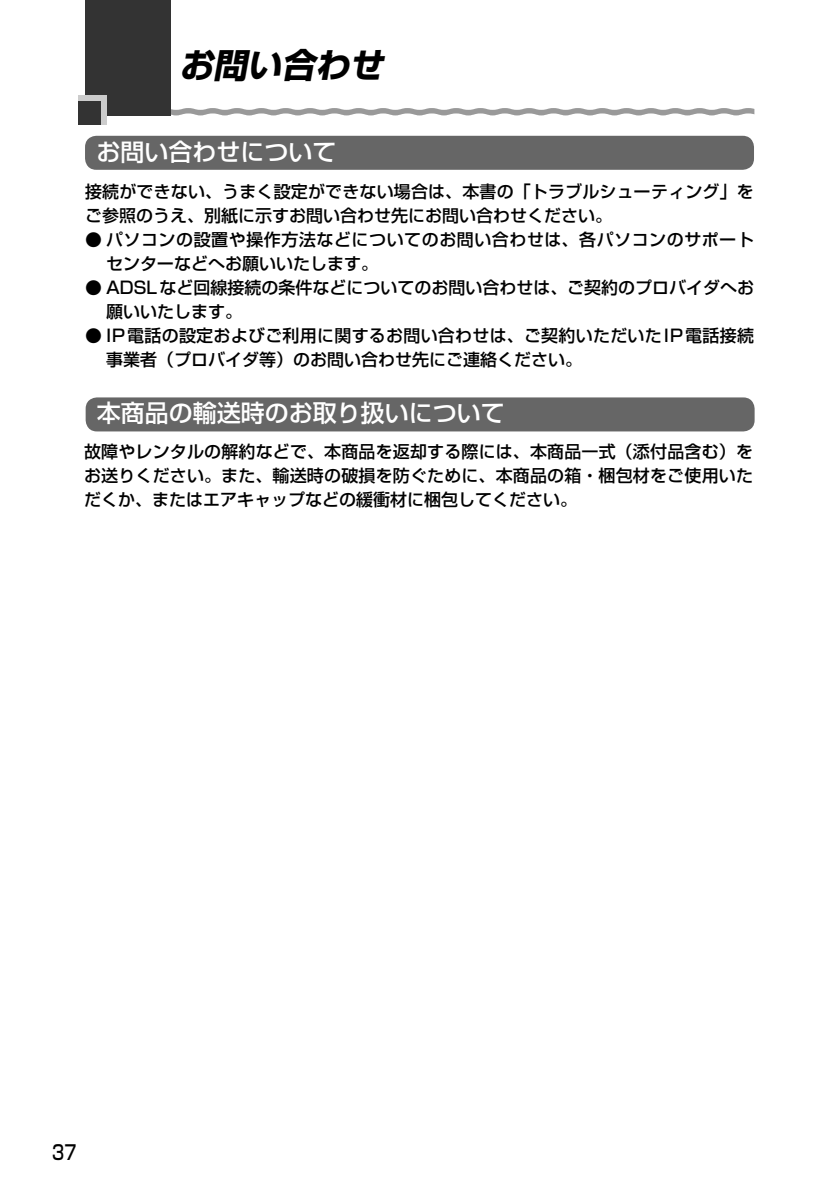
<style>
.page{position:relative;width:840px;height:1190px;background:#fff}
.page>*{position:absolute;margin:0;border:0;box-sizing:border-box;transform-origin:0 0}
.t1{font:italic 700 34px "Shin Go";color:#000}
.t2{font:500 24px "Shin Go";color:#fff}
.t3{font:500 20px "Shin Go";color:#000;scale:.8 1}
.t4{font:500 17px/24px "Shin Go";color:#000}
.t5{font:500 17px/24px "Shin Go";letter-spacing:.03em;color:#000}
</style>
<div class="page">
<div style="left:85px;top:136px;width:669px;height:34px;background:#666;border-radius:11px"></div>
<div style="left:86px;top:397px;width:669px;height:34px;background:#666;border-radius:11px"></div>
<svg style="left:170px;top:107px;width:585px;height:8px"></svg>
<div style="left:85px;top:0;width:85px;height:115px;background:#333"></div>
<div style="left:78px;top:95px;width:29px;height:29px;background:#ccc"></div>
<div style="left:78px;top:101px;width:23px;height:23px;background:#333"></div>
<h1 class="t1" style="left:179px;top:52px;width:211px">お問い合わせ</h1>
<h2 class="t2" style="left:96px;top:143px;width:241px">お問い合わせについて</h2>
<p class="t4" style="left:85px;top:182px;width:670px">接続ができない、うまく設定ができない場合は、本書の「トラブルシューティング」をご参照のうえ、別紙に示すお問い合わせ先にお問い合わせください。</p>
<p class="t5" style="left:106px;top:230px;width:649px;text-indent:-21px">● パソコンの設置や操作方法などについてのお問い合わせは、各パソコンのサポートセンターなどへお願いいたします。</p>
<p class="t4" style="left:106px;top:278px;width:650px;text-indent:-21px">● ADSLなど回線接続の条件などについてのお問い合わせは、ご契約のプロバイダへお願いいたします。</p>
<p class="t4" style="left:106px;top:326px;width:649px;text-indent:-21px">● IP電話の設定およびご利用に関するお問い合わせは、ご契約いただいたIP電話接続事業者（プロバイダ等）のお問い合わせ先にご連絡ください。</p>
<h2 class="t2" style="left:97px;top:404px;width:409px">本商品の輸送時のお取り扱いについて</h2>
<p class="t4" style="left:84px;top:442px;width:670px;text-align:justify">故障やレンタルの解約などで、本商品を返却する際には、本商品一式（添付品含む）をお送りください。また、輸送時の破損を防ぐために、本商品の箱・梱包材をご使用いただくか、またはエアキャップなどの緩衝材に梱包してください。</p>
<p class="t3" style="left:52px;top:1144px;width:32px">37</p>
</div>
